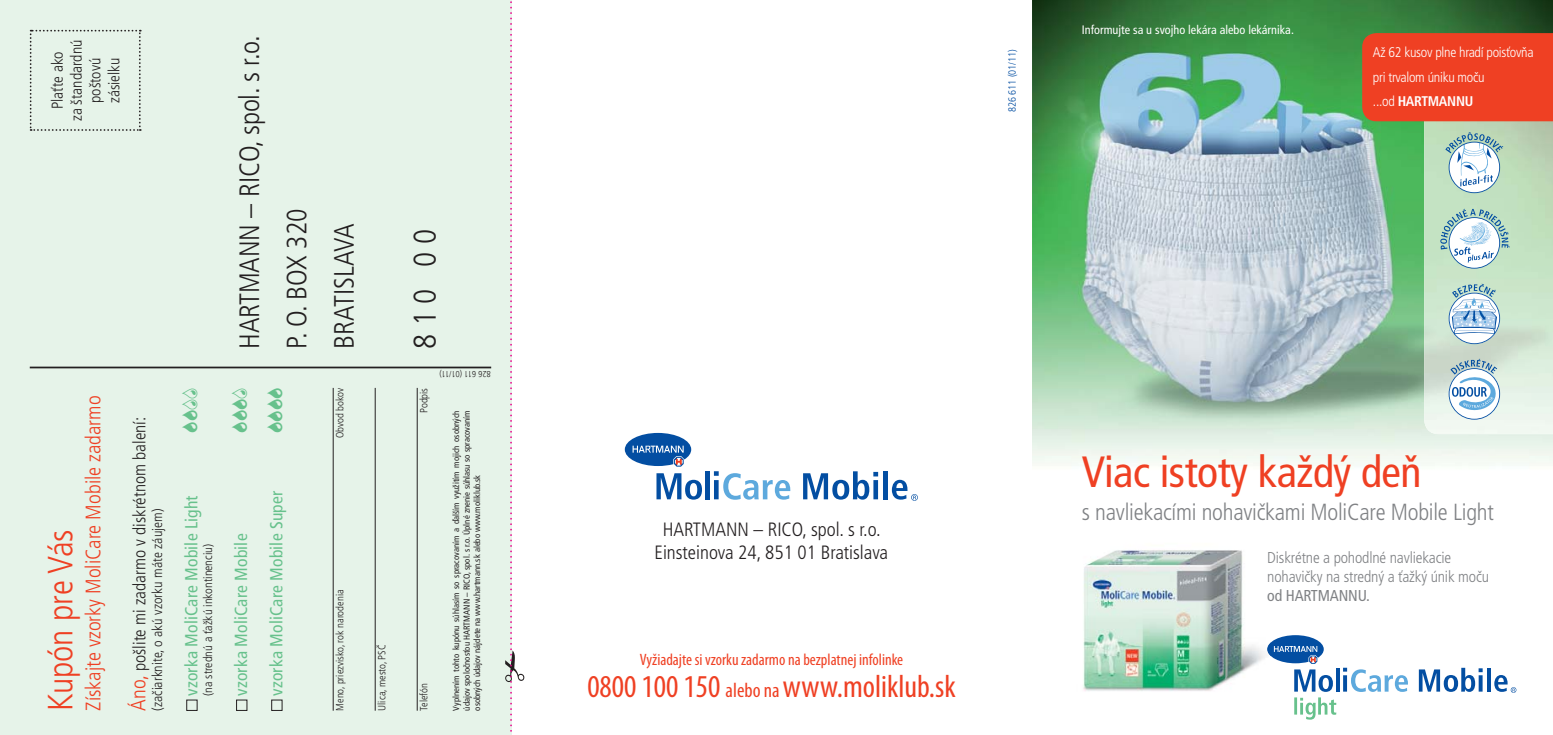
<style>
.page{position:relative;width:1553px;height:735px;background:#fff}
.page>*{position:absolute;margin:0;border:0;box-sizing:border-box;transform-origin:0 0}
.t1{font:condensed 43.75px "Frutiger CE";letter-spacing:-.01em;color:#ef4023}
.t2{font:300 condensed 35px "Frutiger CE";color:#ef4023}
.t3{font:condensed 31.85px "Myriad Pro";color:#ef4023}
.t4{font:300 condensed 31.5px "Frutiger CE";color:#231f20}
.t5{font:300 condensed 28px/47.2px "Frutiger CE";letter-spacing:-.005em;color:#231f20}
.t6{font:300 condensed 23.28px "Frutiger CE";letter-spacing:-.01em;color:#808285}
.t7{font:300 condensed 21px/45px "Frutiger CE";color:#ef4023}
.t8{font:21px "Drops";color:#67c18c}
.t9{font:300 condensed 19.25px/23.1px "Frutiger CE";color:#231f20;text-align:center}
.t10{font:condensed 17.5px "Frutiger CE";letter-spacing:.01em;color:#67c18c}
.t11{font:300 condensed 17.5px "Frutiger CE";color:#231f20}
.t12{font:condensed 16.45px "Myriad Pro";color:#ef4023}
.t13{font:300 condensed 15.75px/18.9px "Frutiger CE";letter-spacing:-.01em;color:#808285}
.t14{font:300 condensed 15.75px/18.9px "Frutiger CE";color:#231f20;text-align:center}
.t15{font:condensed 15.75px "Frutiger CE";letter-spacing:-.01em;color:#808285}
.t16{font:300 condensed 14px/24.5px "Frutiger CE";letter-spacing:-.02em;color:#fff}
.t17{font:300 condensed 14px "Frutiger CE";color:#231f20}
.t18{font:condensed 12.25px "Frutiger CE";color:#fff}
.t19{font:300 condensed 12.25px "Frutiger CE";color:#231f20}
.t20{font:300 condensed 10.5px "Frutiger CE";color:#231f20}
.t21{font:300 condensed 10.5px "Frutiger CE";letter-spacing:-.01em;color:#034ea2}
.t22{font:condensed 8.75px/10.5px "Frutiger CE";color:#231f20;text-align:justify}
.t23{font:300 condensed 8.75px "Frutiger CE";letter-spacing:-.02em;color:#231f20}
.s1{font-weight:700}
.s2{font-size:20.47px}
</style>
<div class="page">
<div style="left:0;top:0;width:511px;height:734px;background:#e6f3e9"></div>
<svg style="left:30px;top:30px;width:111px;height:101px"></svg>
<hr style="left:30px;top:366px;width:461px;height:2px;background:#231f20">
<hr style="left:333px;top:387px;width:1px;height:323px;background:#231f20">
<hr style="left:375px;top:387px;width:1px;height:323px;background:#231f20">
<hr style="left:417px;top:387px;width:1px;height:323px;background:#231f20">
<div style="left:186px;top:699px;width:11px;height:11px;border:1px solid #231f20"></div>
<div style="left:236px;top:699px;width:11px;height:11px;border:1px solid #231f20"></div>
<div style="left:271px;top:699px;width:11px;height:11px;border:1px solid #231f20"></div>
<img style="left:1032px;top:0;width:521px;height:720px">
<svg style="left:1294px;top:669px;width:39px;height:22px"></svg>
<hr style="left:1336px;top:667px;width:4px;height:24px;background:#034ea2">
<svg style="left:1343px;top:667px;width:65px;height:24px"></svg>
<svg style="left:1343px;top:675px;width:4px;height:16px"></svg>
<svg style="left:1271px;top:634px;width:52px;height:29px"></svg>
<svg style="left:1419px;top:667px;width:63px;height:24px"></svg>
<hr style="left:1487px;top:667px;width:4px;height:24px;background:#034ea2">
<svg style="left:1494px;top:674px;width:22px;height:18px"></svg>
<svg style="left:1294px;top:697px;width:42px;height:22px"></svg>
<svg style="left:656px;top:473px;width:46px;height:26px"></svg>
<div style="left:705px;top:471px;width:5px;height:28px;background:#034ea2"></div>
<svg style="left:714px;top:471px;width:76px;height:28px"></svg>
<hr style="left:714px;top:480px;width:4px;height:19px;background:#034ea2">
<svg style="left:625px;top:432px;width:66px;height:34px"></svg>
<svg style="left:803px;top:471px;width:75px;height:28px"></svg>
<div style="left:883px;top:471px;width:5px;height:28px;background:#034ea2"></div>
<svg style="left:892px;top:479px;width:26px;height:21px"></svg>
<img style="left:1424px;top:121px;width:129px;height:313px">
<svg style="left:1448px;top:358px;width:52px;height:61px"></svg>
<svg style="left:1448px;top:283px;width:52px;height:61px"></svg>
<svg style="left:1440px;top:208px;width:69px;height:60px"></svg>
<svg style="left:1445px;top:132px;width:58px;height:61px"></svg>
<img style="left:1070px;top:516px;width:201px;height:181px">
<img style="left:1267px;top:641px;width:4px;height:15px">
<img style="left:1084px;top:550px;width:157px;height:136px">
<svg style="left:505px;top:0;width:19px;height:734px"></svg>
<div style="left:1362px;top:33px;width:191px;height:88px;background:#ef4023"></div>
<h3 class="t14" style="left:49px;top:121px;width:83px;rotate:-90deg">Plaťte ako<br>za štandardnú poštovú zásielku</h3>
<h3 class="t7" style="left:72px;top:710px;width:316px;rotate:-90deg">Získajte vzorky MoliCare Mobile zadarmo<br>Áno,</h3>
<h3 class="t11" style="left:131px;top:670px;width:255px;rotate:-90deg">pošlite mi zadarmo v diskrétnom balení:</h3>
<h3 class="t17" style="left:151px;top:710px;width:203px;rotate:-90deg">(začiarknite, o akú vzorku máte záujem)</h3>
<h2 class="t2" style="left:43px;top:710px;width:183px;rotate:-90deg">Kupón pre Vás</h2>
<h3 class="t8" style="left:178px;top:432px;width:46px;rotate:-90deg">1122</h3>
<h3 class="t5" style="left:227px;top:348px;width:315px;rotate:-90deg">HARTMANN – RICO, spol. s r.o.<br>P. O. BOX 320<br>BRATISLAVA</h3>
<h3 class="t8" style="left:228px;top:432px;width:46px;rotate:-90deg">1112</h3>
<h3 class="t8" style="left:263px;top:432px;width:47px;rotate:-90deg">1111</h3>
<p class="t20" style="left:335px;top:438px;width:52px;rotate:-90deg">Obvod bokov</p>
<h3 class="t10" style="left:183px;top:695px;width:202px;rotate:-90deg">vzorka MoliCare Mobile Light</h3>
<h3 class="t19" style="left:202px;top:695px;width:153px;rotate:-90deg">(na strednú a ťažkú inkontinenciu)</h3>
<h3 class="t10" style="left:233px;top:695px;width:164px;rotate:-90deg">vzorka MoliCare Mobile</h3>
<h3 class="t10" style="left:268px;top:695px;width:206px;rotate:-90deg">vzorka MoliCare Mobile Super</h3>
<p class="t20" style="left:335px;top:710px;width:122px;rotate:-90deg">Meno, priezvisko, rok narodenia</p>
<p class="t20" style="left:377px;top:710px;width:67px;rotate:-90deg">Ulica, mesto, PSČ</p>
<h3 class="t4" style="left:410px;top:348px;width:121px;rotate:-90deg">8 1 0 0 0</h3>
<p class="t20" style="left:419px;top:412px;width:26px;rotate:-90deg">Podpis</p>
<p class="t20" style="left:419px;top:710px;width:29px;rotate:-90deg">Telefón</p>
<p class="t23" style="left:491px;top:378px;width:53px;rotate:-180deg">826 611 (01/11)</p>
<p class="t22" style="left:451px;top:710px;width:301px;rotate:-90deg">Vyplnením tohto kupónu súhlasím so spracovaním a ďalším využitím mojich osobných údajov spoločnosťou HARTMANN – RICO, spol. s r.o. Úplné znenie súhlasu so spracovaním osobných údajov nájdete na www.hartmann.sk alebo www.moliklub.sk</p>
<p class="t21" style="left:1007px;top:112px;width:64px;rotate:-90deg">826 611 (01/11)</p>
<h3 class="t18" style="left:1082px;top:24px;width:214px">Informujte sa u svojho lekára alebo lekárnika.</h3>
<h3 class="t16" style="left:1373px;top:41px;width:162px">Až 62 kusov plne hradí poisťovňa pri trvalom úniku moču<br>...od <span class="s1">HARTMANNU</span></h3>
<h3 class="t9" style="left:654px;top:518px;width:235px">HARTMANN – RICO, spol. s r.o.<br>Einsteinova 24, 851 01 Bratislava</h3>
<h3 class="t12" style="left:640px;top:653px;width:265px">Vyžiadajte si vzorku zadarmo na bezplatnej infolinke</h3>
<h3 class="t3" style="left:587px;top:674px;width:370px">0800 100 150 <span class="s2">alebo na</span> www.moliklub.sk</h3>
<h1 class="t1" style="left:1082px;top:450px;width:341px">Viac istoty každý deň</h1>
<h3 class="t6" style="left:1082px;top:500px;width:413px">s navliekacími nohavičkami MoliCare Mobile Light</h3>
<h3 class="t13" style="left:1267px;top:549px;width:223px">Diskrétne a pohodlné navliekacie nohavičky na stredný a ťažký únik moču</h3>
<h3 class="t15" style="left:1267px;top:587px;width:104px">od HARTMANNU.</h3>
</div>
